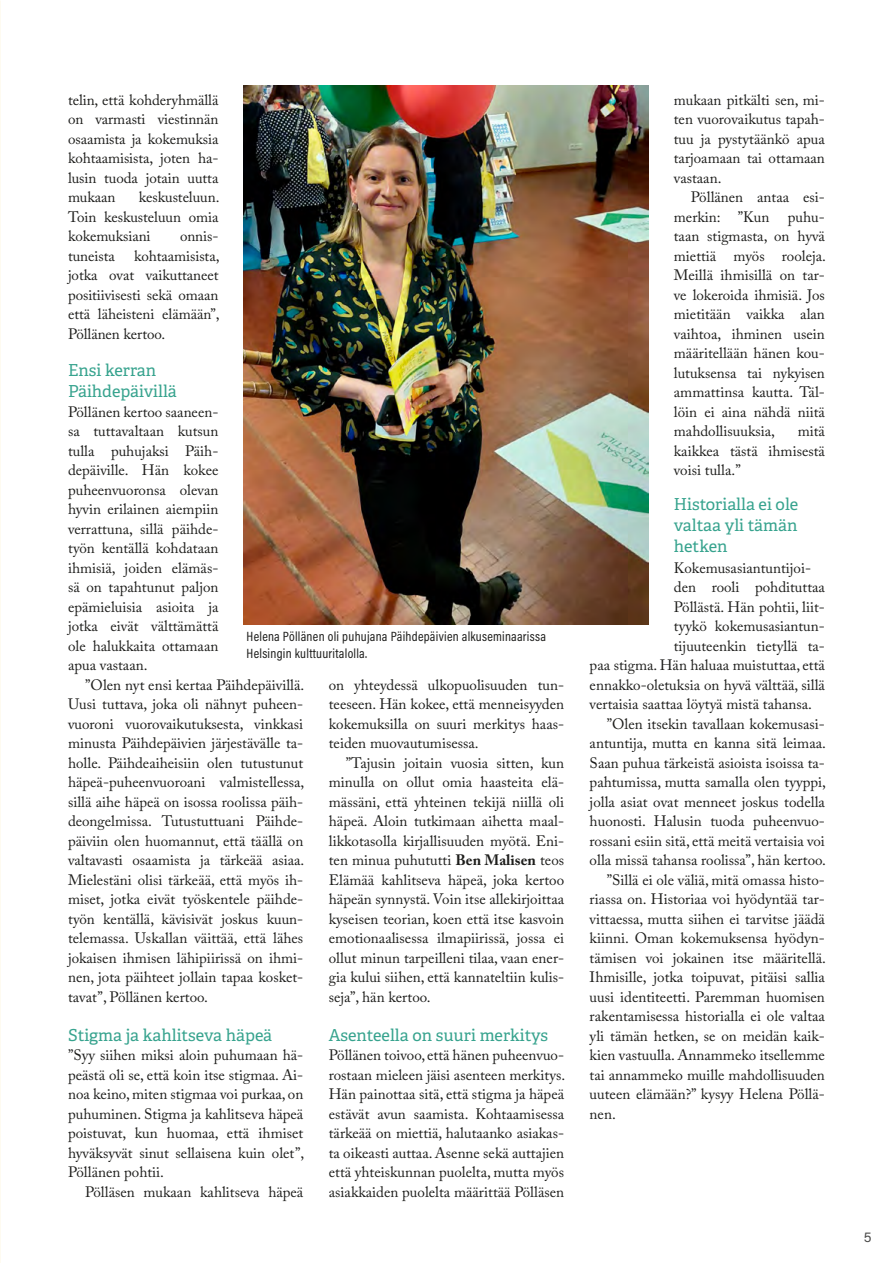
<style>
.page{position:relative;width:893px;height:1263px;background:#fff}
.page>*{position:absolute;margin:0;border:0;box-sizing:border-box;transform-origin:0 0}
.H2_Väliotsikko_Adell{font:16.5px/21px "Adelle PE";color:#37a38e}
.H2_Välitosikko_Adell{font:16.5px "Adelle PE";color:#37a38e}
.P_caslon_TP_sisennet{font:15px/19.5px "Adobe Caslon Pro";color:#1d1d1b;text-align:justify}
.P_caslon_TP_ei_sis{font:15px/19.5px "Adobe Caslon Pro";color:#1d1d1b;text-align:justify}
.t1{font:13.5px/16.2px "Acumin Pro Cond";letter-spacing:.02em;color:#1d1d1b}
.t2{font:13.5px "Acumin Pro";color:#4a4a49}
.s1{font-weight:700}
</style>
<div class="page">
<img style="left:244px;top:85px;width:404px;height:539px">
<p class="P_caslon_TP_sisennet" style="left:68px;top:90px;width:152px">telin, että kohderyhmällä on varmasti viestinnän osaamista ja kokemuksia kohtaamisista, joten ha&shy;lusin tuoda jotain uutta mukaan</p>
<p class="P_caslon_TP_sisennet" style="left:68px;top:187px;width:153px;text-indent:71px">keskusteluun.<br>Toin keskusteluun omia kokemuksiani</p>
<p class="P_caslon_TP_sisennet" style="left:180px;top:226px;width:40px">onnis-</p>
<p class="P_caslon_TP_sisennet" style="left:68px;top:246px;width:153px;text-indent:66px">kohtaamisista, jotka ovat vaikuttaneet positiivisesti sekä omaan että läheisteni elämään”, Pöllänen kertoo.</p>
<h2 class="H2_Väliotsikko_Adell" style="left:68px;top:359px;width:110px">Ensi kerran<br>Päihdepäivillä</h2>
<p class="P_caslon_TP_ei_sis" style="left:68px;top:402px;width:152px">Pöllänen kertoo saaneen&shy;sa tuttavaltaan kutsun tulla puhujaksi Päih&shy;depäiville. Hän kokee puheenvuoronsa olevan hyvin erilainen aiempiin verrattuna, sillä päihde&shy;työn kentällä kohdataan ihmisiä, joiden elämäs&shy;sä on tapahtunut paljon epämieluisia asioita ja jotka eivät välttämättä ole halukkaita ottamaan apua vastaan.</p>
<p class="P_caslon_TP_sisennet" style="left:68px;top:675px;width:238px;text-indent:17px">”Olen nyt ensi kertaa Päihdepäivillä.<br>Uusi tuttava, joka oli nähnyt puheen&shy;vuoroni vuorovaikutuksesta, vinkkasi minusta Päihdepäivien järjestävälle ta&shy;holle. Päihdeaiheisiin olen tutustunut häpeä-puheenvuoroani valmistellessa, sillä aihe häpeä on isossa roolissa päih&shy;deongelmissa. Tutustuttuani Päihde&shy;päiviin olen huomannut, että täällä on valtavasti osaamista ja tärkeää asiaa.<br>Mielestäni olisi tärkeää, että myös ih&shy;miset, jotka eivät työskentele päihde&shy;työn kentällä, kävisivät joskus kuun&shy;telemassa. Uskallan väittää, että lähes jokaisen ihmisen lähipiirissä on ihmi&shy;nen, jota päihteet jollain tapaa kosket&shy;tavat”, Pöllänen kertoo.</p>
<h2 class="H2_Välitosikko_Adell" style="left:68px;top:1023px;width:206px">Stigma ja kahlitseva häpeä</h2>
<p class="P_caslon_TP_ei_sis" style="left:68px;top:1045px;width:238px">”Syy siihen miksi aloin puhumaan hä&shy;peästä oli se, että koin itse stigmaa. Ai&shy;noa keino, miten stigmaa voi purkaa, on puhuminen. Stigma ja kahlitseva häpeä poistuvat, kun huomaa, että ihmiset hyväksyvät sinut sellaisena kuin olet”, Pöllänen pohtii.</p>
<p class="P_caslon_TP_sisennet" style="left:85px;top:1182px;width:220px">Pölläsen mukaan kahlitseva häpeä</p>
<p class="P_caslon_TP_sisennet" style="left:68px;top:246px;width:48px">tuneista</p>
<p class="t1" style="left:247px;top:628px;width:301px">Helena Pöllänen oli puhujana Päihdepäivien alkuseminaarissa<br>Helsingin kulttuuritalolla.</p>
<p class="P_caslon_TP_sisennet" style="left:329px;top:675px;width:237px">on yhteydessä ulkopuolisuuden tun&shy;teeseen. Hän kokee, että menneisyyden kokemuksilla on suuri merkitys haas&shy;teiden muovautumisessa.</p>
<p class="P_caslon_TP_sisennet" style="left:329px;top:753px;width:237px;text-indent:17px">”Tajusin joitain vuosia sitten, kun minulla on ollut omia haasteita elä&shy;mässäni, että yhteinen tekijä niillä oli häpeä. Aloin tutkimaan aihetta maal&shy;likkotasolla kirjallisuuden myötä. Eni&shy;ten minua puhututti <span class="s1">Ben Malisen</span> teos Elämää kahlitseva häpeä, joka kertoo häpeän synnystä. Voin itse allekirjoittaa kyseisen teorian, koen että itse kasvoin emotionaalisessa ilmapiirissä, jossa ei ollut minun tarpeilleni tilaa, vaan ener&shy;gia kului siihen, että kannateltiin kulis&shy;seja”, hän kertoo.</p>
<h2 class="H2_Välitosikko_Adell" style="left:329px;top:1023px;width:221px">Asenteella on suuri merkitys</h2>
<p class="P_caslon_TP_ei_sis" style="left:329px;top:1045px;width:238px">Pöllänen toivoo, että hänen puheenvuo&shy;rostaan mieleen jäisi asenteen merkitys.<br>Hän painottaa sitä, että stigma ja häpeä estävät avun saamista. Kohtaamisessa tärkeää on miettiä, halutaanko asiakas&shy;ta oikeasti auttaa. Asenne sekä auttajien että yhteiskunnan puolelta, mutta myös asiakkaiden puolelta määrittää Pölläsen</p>
<p class="P_caslon_TP_ei_sis" style="left:674px;top:90px;width:153px">mukaan pitkälti sen, mi&shy;ten vuorovaikutus tapah&shy;tuu ja pystytäänkö apua tarjoamaan tai ottamaan vastaan.</p>
<p class="P_caslon_TP_sisennet" style="left:674px;top:187px;width:154px;text-indent:17px">Pöllänen antaa esi&shy;merkin: ”Kun puhu&shy;taan stigmasta, on hyvä miettiä myös rooleja.<br>Meillä ihmisillä on tar&shy;ve lokeroida ihmisiä. Jos mietitään vaikka alan vaihtoa, ihminen usein määritellään hänen kou&shy;lutuksensa tai nykyisen ammattinsa kautta. Täl&shy;löin ei aina nähdä niitä mahdollisuuksia,</p>
<p class="P_caslon_TP_sisennet" style="left:674px;top:421px;width:153px;text-indent:124px">mitä kaikkea tästä ihmisestä voisi tulla.”</p>
<h2 class="H2_Väliotsikko_Adell" style="left:674px;top:493px;width:126px;text-align:justify">Historialla ei ole valtaa yli tämän hetken</h2>
<p class="P_caslon_TP_ei_sis" style="left:674px;top:558px;width:139px">Kokemusasiantuntijoi-</p>
<p class="P_caslon_TP_ei_sis" style="left:674px;top:577px;width:153px">den rooli pohdituttaa</p>
<p class="P_caslon_TP_ei_sis" style="left:674px;top:597px;width:153px">Pöllästä. Hän pohtii, liit-</p>
<p class="P_caslon_TP_ei_sis" style="left:674px;top:616px;width:153px">tyykö kokemusasiantun-</p>
<p class="P_caslon_TP_ei_sis" style="left:674px;top:636px;width:153px">tijuuteenkin tietyllä ta-</p>
<p class="P_caslon_TP_ei_sis" style="left:590px;top:655px;width:237px">paa stigma. Hän haluaa muistuttaa, että</p>
<p class="P_caslon_TP_ei_sis" style="left:590px;top:675px;width:237px">ennakko-oletuksia on hyvä välttää, sillä</p>
<p class="P_caslon_TP_ei_sis" style="left:590px;top:694px;width:224px">vertaisia saattaa löytyä mistä tahansa.</p>
<p class="P_caslon_TP_sisennet" style="left:590px;top:714px;width:238px;text-indent:17px">”Olen itsekin tavallaan kokemusasi&shy;antuntija, mutta en kanna sitä leimaa.<br>Saan puhua tärkeistä asioista isoissa ta&shy;pahtumissa, mutta samalla olen tyyppi, jolla asiat ovat menneet joskus todella huonosti. Halusin tuoda puheenvuo&shy;rossani esiin sitä, että meitä vertaisia voi olla missä tahansa roolissa”, hän kertoo.</p>
<p class="P_caslon_TP_sisennet" style="left:590px;top:870px;width:238px;text-indent:17px">”Sillä ei ole väliä, mitä omassa histo&shy;riassa on. Historiaa voi hyödyntää tar&shy;vittaessa, mutta siihen ei tarvitse jäädä kiinni. Oman kokemuksensa hyödyn&shy;tämisen voi jokainen itse määritellä.<br>Ihmisille, jotka toipuvat, pitäisi sallia uusi identiteetti. Paremman huomisen rakentamisessa historialla ei ole valtaa yli tämän hetken, se on meidän kaik&shy;kien vastuulla. Annammeko itsellemme tai annammeko muille mahdollisuuden uuteen elämään?” kysyy Helena Pöllä&shy;nen.</p>
<p class="t2" style="left:864px;top:1228px;width:9px">5</p>
</div>
